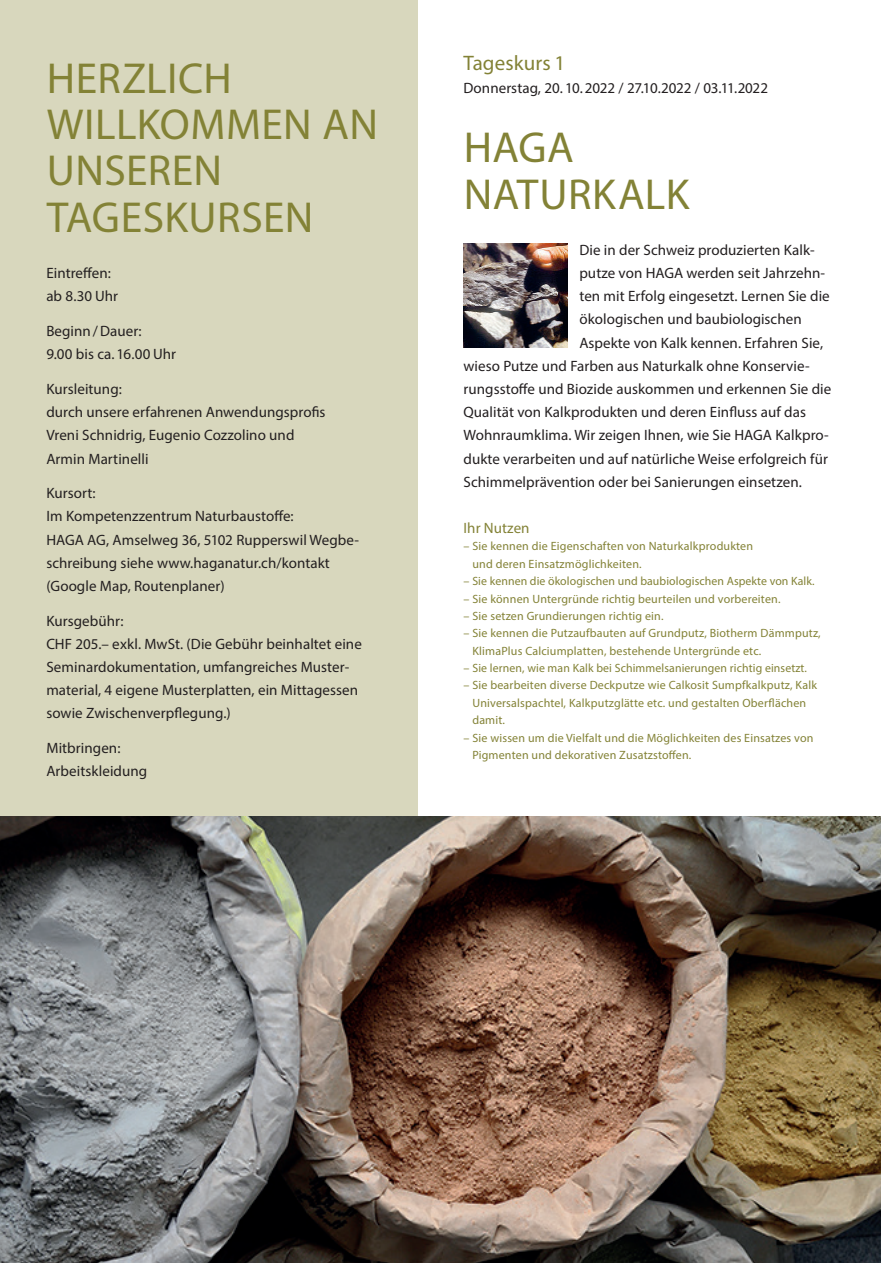
<style>
.page{position:relative;width:893px;height:1263px;background:#fff}
.page>*{position:absolute;margin:0;border:0;box-sizing:border-box;transform-origin:0 0}
.t1{font:43.5px/46.3px "Myriad Pro";letter-spacing:.005em;color:#838236}
.t2{font:21px "Myriad Pro";letter-spacing:.005em;color:#838236}
.t3{font:15px/23.1px "Myriad Pro";letter-spacing:.005em;color:#231f20}
.t4{font:15px "Myriad Pro";letter-spacing:.005em;color:#838236}
.t5{font:12px/17.4px "Myriad Pro";letter-spacing:.015em;color:#838236}
</style>
<div class="page">
<div style="left:0;top:0;width:417px;height:834px;background:#d8d7bd"></div>
<img style="left:1px;top:816px;width:880px;height:447px">
<img style="left:463px;top:243px;width:105px;height:105px">
<h1 class="t1" style="left:47px;top:54px;width:333px">HERZLICH<br>WILLKOMMEN AN<br>UNSEREN<br>TAGESKURSEN</h1>
<p class="t3" style="left:46px;top:261px;width:73px">Eintreffen: ab 8.30 Uhr</p>
<p class="t3" style="left:46px;top:319px;width:131px">Beginn/Dauer:<br>9.00 bis ca. 16.00 Uhr</p>
<p class="t3" style="left:46px;top:377px;width:281px">Kursleitung:<br>durch unsere erfahrenen Anwendungsprofis<br>Vreni Schnidrig, Eugenio Cozzolino und<br>Armin Martinelli</p>
<p class="t3" style="left:46px;top:481px;width:314px">Kursort:<br>Im Kompetenzzentrum Naturbaustoffe:<br>HAGA AG, Amselweg 36, 5102 Rupperswil Wegbe&shy;schreibung siehe www.haganatur.ch/kontakt (Google Map, Routenplaner)</p>
<p class="t3" style="left:46px;top:609px;width:317px">Kursgebühr:<br>CHF 205.– exkl. MwSt. (Die Gebühr beinhaltet eine Seminardokumentation, umfangreiches Muster&shy;material, 4 eigene Musterplatten, ein Mittagessen sowie Zwischenverpflegung.)</p>
<p class="t3" style="left:46px;top:736px;width:102px">Mitbringen:<br>Arbeitskleidung</p>
<h2 class="t2" style="left:463px;top:50px;width:103px">Tageskurs 1</h2>
<p class="t3" style="left:463px;top:76px;width:306px">Donnerstag, 20. 10. 2022 / 27.10.2022 / 03.11.2022</p>
<h1 class="t1" style="left:464px;top:124px;width:227px">HAGA<br>NATURKALK</h1>
<p class="t3" style="left:579px;top:238px;width:237px">Die in der Schweiz produzierten Kalk-</p>
<p class="t3" style="left:579px;top:261px;width:247px">putze von HAGA werden seit Jahrzehn-</p>
<p class="t3" style="left:579px;top:284px;width:252px">ten mit Erfolg eingesetzt. Lernen Sie die</p>
<p class="t3" style="left:579px;top:308px;width:224px">ökologischen und baubiologischen</p>
<p class="t3" style="left:579px;top:331px;width:245px">Aspekte von Kalk kennen. Erfahren Sie,</p>
<p class="t3" style="left:463px;top:354px;width:348px">wieso Putze und Farben aus Naturkalk ohne Konservie-</p>
<p class="t3" style="left:463px;top:377px;width:369px">rungsstoffe und Biozide auskommen und erkennen Sie die</p>
<p class="t3" style="left:463px;top:400px;width:344px">Qualität von Kalkprodukten und deren Einfluss auf das</p>
<p class="t3" style="left:463px;top:423px;width:367px">Wohnraumklima. Wir zeigen Ihnen, wie Sie HAGA Kalkpro-</p>
<p class="t3" style="left:463px;top:447px;width:366px">dukte verarbeiten und auf natürliche Weise erfolgreich für</p>
<p class="t3" style="left:463px;top:470px;width:340px">Schimmelprävention oder bei Sanierungen einsetzen.</p>
<p class="t4" style="left:463px;top:519px;width:68px">Ihr Nutzen</p>
<p class="t5" style="left:472px;top:537px;width:282px;text-indent:-9px">– Sie kennen die Eigenschaften von Naturkalkprodukten und deren Einsatzmöglichkeiten.</p>
<p class="t5" style="left:463px;top:572px;width:353px">– Sie kennen die ökologischen und baubiologischen Aspekte von Kalk.</p>
<p class="t5" style="left:463px;top:590px;width:319px">– Sie können Untergründe richtig beurteilen und vorbereiten.</p>
<p class="t5" style="left:463px;top:607px;width:202px">– Sie setzen Grundierungen richtig ein.</p>
<p class="t5" style="left:472px;top:624px;width:350px;text-indent:-9px">– Sie kennen die Putzaufbauten auf Grundputz, Biotherm Dämmputz,<br>KlimaPlus Calciumplatten, bestehende Untergründe etc.</p>
<p class="t5" style="left:463px;top:659px;width:345px">– Sie lernen, wie man Kalk bei Schimmelsanierungen richtig einsetzt.</p>
<p class="t5" style="left:472px;top:676px;width:346px;text-indent:-9px">– Sie bearbeiten diverse Deckputze wie Calkosit Sumpfkalkputz, Kalk<br>Universalspachtel, Kalkputzglätte etc. und gestalten Oberflächen damit.</p>
<p class="t5" style="left:472px;top:729px;width:343px;text-indent:-9px">– Sie wissen um die Vielfalt und die Möglichkeiten des Einsatzes von<br>Pigmenten und dekorativen Zusatzstoffen.</p>
</div>
